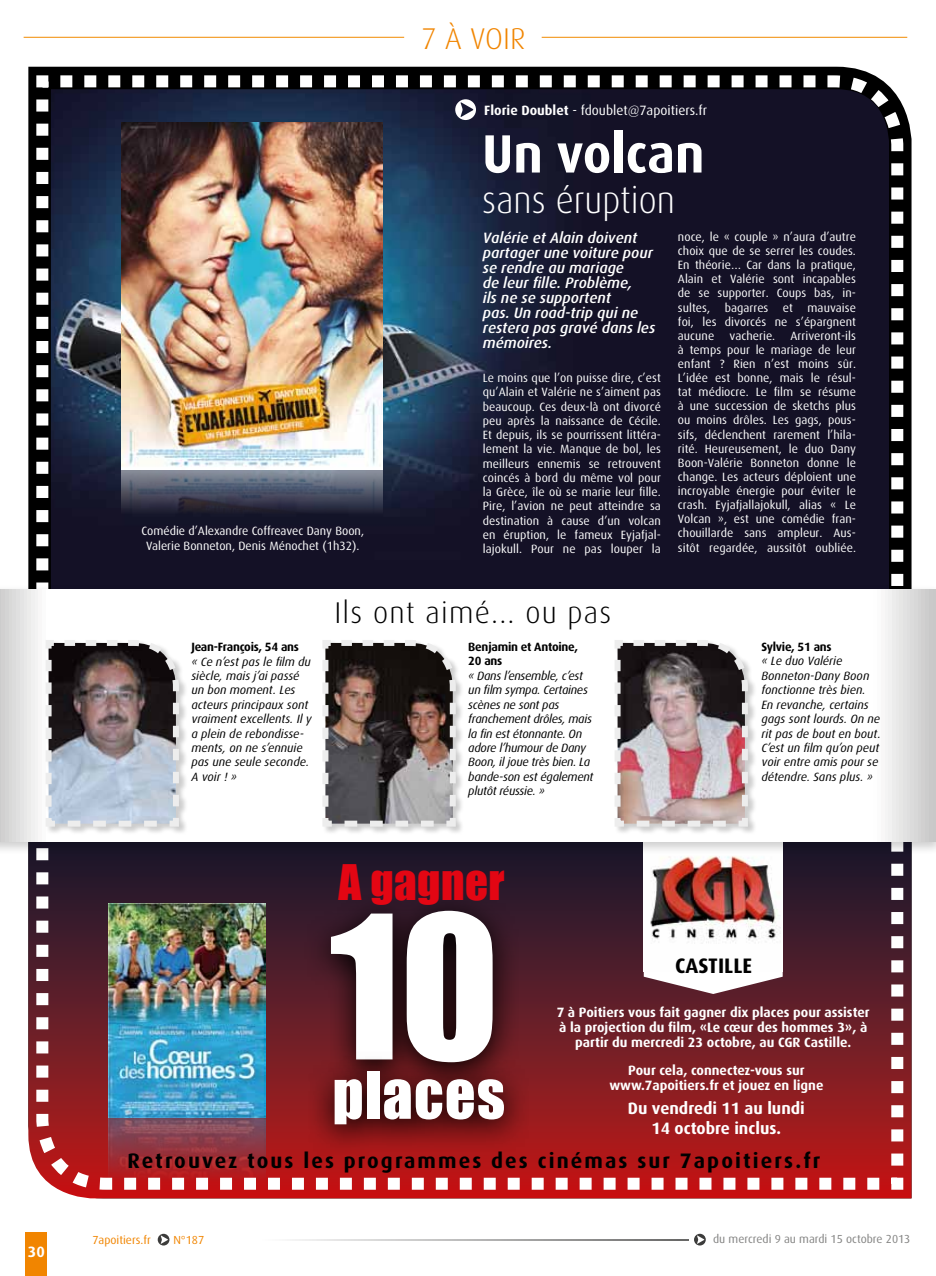
<style>
.page{position:relative;width:936px;height:1276px;background:#fff}
.page>*{position:absolute;margin:0;border:0;box-sizing:border-box;transform-origin:0 0}
.t1{font:184.5px "Impact";color:#fff}
.t2{font:60px "Impact";letter-spacing:.02em;color:#fff}
.t3{font:700 54px "Dax";color:#fff;scale:.95 1}
.t4{font:45px "Impact";letter-spacing:.01em;color:#e30613}
.t5{font:300 37.5px "Dax";color:#fff;scale:.95 1}
.t6{font:300 30px "Dax";letter-spacing:.04em;color:#000}
.t7{font:300 30px "Dax";color:#f18500}
.t8{font:700 21px "Dax";letter-spacing:.1em;color:#000}
.t9{font:700 16.5px/19.5px "Dax";color:#fff;text-align:center}
.t10{font:italic 500 15px/15px "Dax";color:#fff}
.t11{font:700 15px "Dax";color:#fff}
.t12{font:700 13.5px/15px "Dax";color:#fff;text-align:center}
.t13{font:13.5px "Dax";color:#fff}
.t14{font:12px/14.1px "Dax";letter-spacing:.005em;color:#fff;text-align:justify}
.t15{font:italic 12px/14.4px "Dax";color:#000}
.t16{font:italic 12px/14.4px "Dax";letter-spacing:-.02em;color:#000}
.t17{font:700 12px/14.4px "Dax";letter-spacing:-.02em;color:#000}
.t18{font:11.7px "Dax";color:#838382}
.t19{font:11.7px "Dax";color:#f18500}
.s1{font-weight:700}
</style>
<div class="page">
<div style="left:26px;top:1232px;width:21px;height:44px;background:#f18500"></div>
<img style="left:108px;top:1195px;width:158px;height:51px">
<hr style="left:24px;top:37px;width:380px;height:1px;background:#f18a00">
<hr style="left:541px;top:37px;width:366px;height:1px;background:#f18a00">
<img style="left:30px;top:69px;width:879px;height:1126px">
<div style="left:0;top:584px;width:935px;height:271px;background:#000;opacity:.2"></div>
<svg style="left:0;top:589px;width:935px;height:253px"></svg>
<div style="left:45px;top:639px;width:143px;height:196px;background:#000;opacity:.2"></div>
<img style="left:36px;top:99px;width:146px;height:1009px">
<div style="left:322px;top:639px;width:142px;height:196px;background:#000;opacity:.2"></div>
<svg style="left:319px;top:637px;width:140px;height:192px;background:#736a68"></svg>
<div style="left:614px;top:639px;width:142px;height:196px;background:#000;opacity:.2"></div>
<img style="left:611px;top:637px;width:139px;height:192px">
<svg style="left:455px;top:99px;width:21px;height:21px"></svg>
<svg style="left:158px;top:1233px;width:11px;height:12px"></svg>
<svg style="left:694px;top:1233px;width:11px;height:12px"></svg>
<svg style="left:259px;top:1239px;width:429px;height:1px"></svg>
<p class="t11" style="left:28px;top:1243px;width:18px">30</p>
<h3 class="t7" style="left:421px;top:22px;width:106px">7 à voir</h3>
<p class="t13" style="left:484px;top:103px;width:224px"><span class="s1">Florie Doublet</span> - fdoublet@7apoitiers.fr</p>
<p class="t14" style="left:142px;top:523px;width:224px;line-height:15px;text-align:center">Comédie d’Alexandre Coffreavec Dany Boon,<br>Valerie Bonneton, Denis Ménochet (1h32).</p>
<h3 class="t3" style="left:482px;top:123px;width:235px">Un volcan</h3>
<h3 class="t5" style="left:482px;top:179px;width:204px">sans éruption</h3>
<p class="t10" style="left:483px;top:231px;width:174px">Valérie et Alain doivent partager une voiture pour se rendre au mariage<br>de leur fille. Problème,<br>ils ne se supportent<br>pas. Un road-trip qui ne restera pas gravé dans les mémoires.</p>
<p class="t14" style="left:483px;top:371px;width:179px">Le moins que l’on puisse dire, c’est qu’Alain et Valérie ne s’aiment pas beaucoup. Ces deux-là ont divorcé peu après la naissance de Cécile.<br>Et depuis, ils se pourrissent littéra&shy;lement la vie. Manque de bol, les meilleurs ennemis se retrouvent coincés à bord du même vol pour la Grèce, île où se marie leur fille.<br>Pire, l’avion ne peut atteindre sa destination à cause d’un volcan en éruption, le fameux Eyjafjal&shy;lajokull. Pour ne pas louper la</p>
<p class="t14" style="left:678px;top:230px;width:179px">noce, le « couple » n’aura d’autre choix que de se serrer les coudes.<br>En théorie… Car dans la pratique, Alain et Valérie sont incapables de se supporter. Coups bas, in&shy;sultes, bagarres et mauvaise foi, les divorcés ne s’épargnent aucune</p>
<p class="t14" style="left:678px;top:329px;width:179px;text-indent:113px">Arriveront-ils à temps pour le mariage de leur enfant ? Rien n’est moins sûr.<br>L’idée est bonne, mais le résul&shy;tat médiocre. Le film se résume à une succession de sketchs plus ou moins drôles. Les gags, pous&shy;sifs, déclenchent rarement l’hila&shy;rité. Heureusement, le duo Dany Boon-Valérie Bonneton donne le change. Les acteurs déploient une incroyable énergie pour éviter le crash. Eyjafjallajokull, alias « Le Volcan », est une comédie fran&shy;chouillarde sans ampleur. Aus&shy;sitôt regardée, aussitôt oubliée.</p>
<p class="t14" style="left:729px;top:329px;width:47px">vacherie.</p>
<p class="t17" style="left:191px;top:640px;width:109px">Jean-François, 54 ans</p>
<p class="t15" style="left:191px;top:654px;width:122px">« Ce n’est pas le film du siècle, mais j’ai passé un bon moment. Les acteurs principaux sont vraiment excellents. Il y a plein de rebondisse&shy;ments, on ne s’ennuie pas une seule seconde.<br>A voir ! »</p>
<h3 class="t6" style="left:334px;top:596px;width:278px">I ls ont aimé... ou pas</h3>
<p class="t17" style="left:468px;top:640px;width:111px">Benjamin et Antoine,<br>20 ans</p>
<p class="t16" style="left:468px;top:668px;width:126px">« Dans l’ensemble, c’est un film sympa. Certaines scènes ne sont pas franchement drôles, mais la fin est étonnante. On adore l’humour de Dany<br>Boon, il joue très bien. La bande-son est également plutôt réussie. »</p>
<h3 class="t4" style="left:338px;top:847px;width:167px">A gagner</h3>
<p class="t17" style="left:761px;top:640px;width:72px">Sylvie, 51 ans</p>
<p class="t15" style="left:761px;top:654px;width:121px">« Le duo Valérie<br>Bonneton-Dany Boon fonctionne très bien.<br>En revanche, certains gags sont lourds. On ne rit pas de bout en bout.<br>C’est un film qu’on peut voir entre amis pour se détendre. Sans plus. »</p>
<h1 class="t1" style="left:330px;top:844px;width:171px">10</h1>
<h3 class="t8" style="left:675px;top:954px;width:78px">castille</h3>
<p class="t12" style="left:556px;top:1005px;width:314px">7 à Poitiers vous fait gagner dix places pour assister à la projection du film, «Le cœur des hommes 3», à partir du mercredi 23 octobre, au CGR Castille.</p>
<p class="t12" style="left:609px;top:1063px;width:215px">Pour cela, connectez-vous sur www.7apoitiers.fr et jouez en ligne</p>
<h3 class="t9" style="left:628px;top:1098px;width:178px">Du vendredi 11 au lundi<br>14 octobre inclus.</h3>
<h3 class="t8" style="left:128px;top:1148px;width:694px">Retrouvez tous les programmes des cinémas sur 7apoitiers.fr</h3>
<h2 class="t2" style="left:332px;top:1048px;width:174px">places</h2>
<p class="t19" style="left:92px;top:1233px;width:60px">7apoitiers.fr</p>
<p class="t19" style="left:173px;top:1233px;width:32px">N°187</p>
<p class="t18" style="left:713px;top:1232px;width:199px">du mercredi 9 au mardi 15 octobre 2013</p>
</div>
